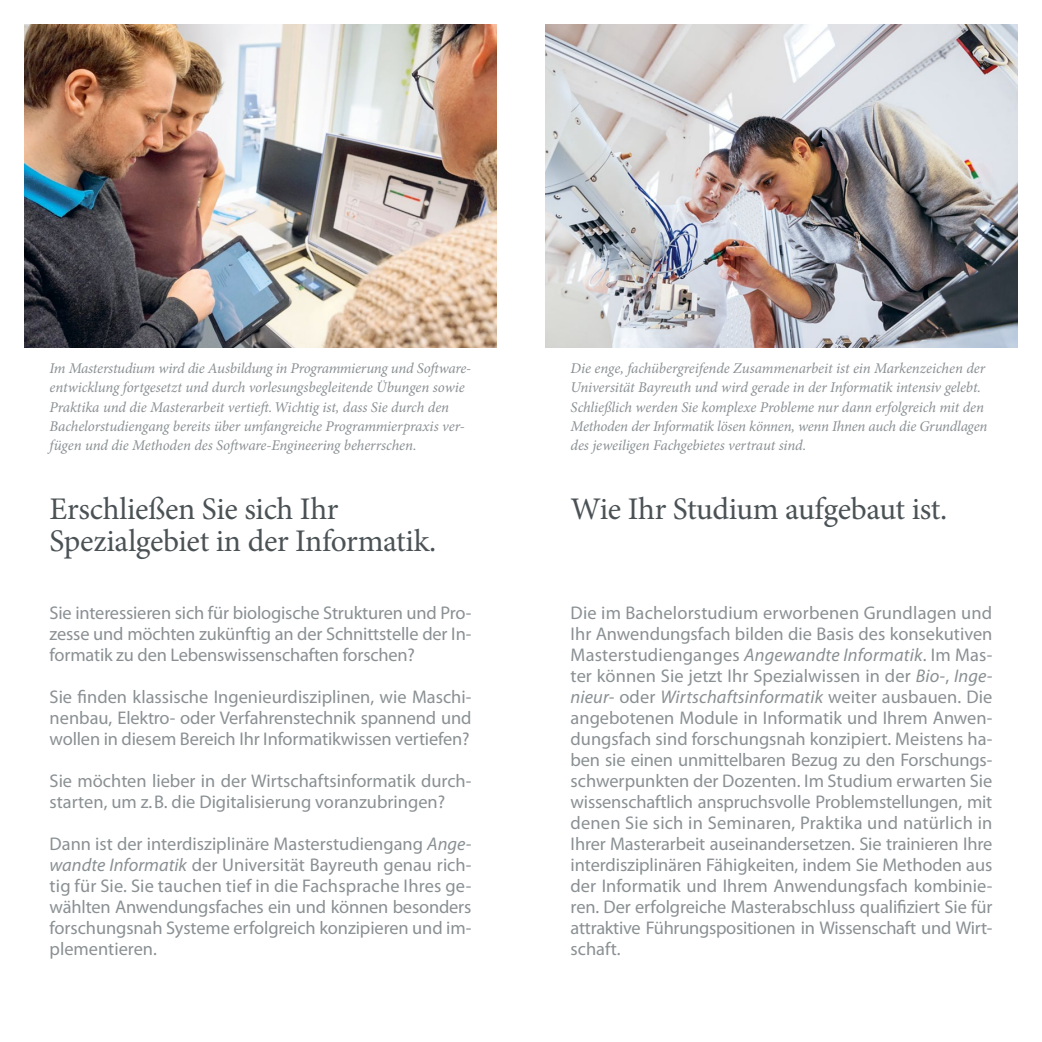
<style>
.page{position:relative;width:1042px;height:1042px;background:#fff}
.page>*{position:absolute;margin:0;border:0;box-sizing:border-box;transform-origin:0 0}
.t1{font:31.5px "Minion Pro";letter-spacing:-.01em;color:#4b5255}
.t2{font:18.38px/21px "Myriad Pro";letter-spacing:-.005em;color:#8a9093;text-align:justify}
.t3{font:italic 14.88px/19.2px "Minion Pro";letter-spacing:-.01em;color:#8a9093}
.s1{font-style:italic}
</style>
<div class="page">
<img style="left:25px;top:25px;width:471px;height:322px">
<img style="left:546px;top:25px;width:471px;height:322px">
<p class="t3" style="left:50px;top:359px;width:423px">Im Masterstudium wird die Ausbildung in Programmierung und Software&shy;entwicklung fortgesetzt und durch vorlesungsbegleitende Übungen sowie Praktika und die Masterarbeit vertieft. Wichtig ist, dass Sie durch den Bachelorstudiengang bereits über umfangreiche Programmierpraxis ver&shy;fügen und die Methoden des Software-Engineering beherrschen.</p>
<p class="t3" style="left:570px;top:359px;width:418px">Die enge, fachübergreifende Zusammenarbeit ist ein Markenzeichen der Universität Bayreuth und wird gerade in der Informatik intensiv gelebt.<br>Schließlich werden Sie komplexe Probleme nur dann erfolgreich mit den Methoden der Informatik lösen können, wenn Ihnen auch die Grundlagen des jeweiligen Fachgebietes vertraut sind.</p>
<h1 class="t1" style="left:50px;top:488px;width:290px">Erschließen Sie sich Ihr</h1>
<h1 class="t1" style="left:570px;top:488px;width:378px">Wie Ihr Studium aufgebaut ist.</h1>
<h1 class="t1" style="left:50px;top:519px;width:388px">Spezialgebiet in der Informatik.</h1>
<p class="t2" style="left:50px;top:602px;width:423px">Sie interessieren sich für biologische Strukturen und Pro&shy;zesse und möchten zukünftig an der Schnittstelle der In&shy;formatik zu den Lebenswissenschaften forschen?</p>
<p class="t2" style="left:50px;top:686px;width:423px">Sie finden klassische Ingenieurdisziplinen, wie Maschi&shy;nenbau, Elektro- oder Verfahrenstechnik spannend und wollen in diesem Bereich Ihr Informatikwissen vertiefen?</p>
<p class="t2" style="left:50px;top:770px;width:423px">Sie möchten lieber in der Wirtschaftsinformatik durch&shy;starten, um z.B. die Digitalisierung voranzubringen?</p>
<p class="t2" style="left:50px;top:833px;width:423px">Dann ist der interdisziplinäre Masterstudiengang <span class="s1">Ange&shy;wandte Informatik</span> der Universität Bayreuth genau rich&shy;tig für Sie. Sie tauchen tief in die Fachsprache Ihres ge&shy;wählten Anwendungsfaches ein und können besonders forschungsnah Systeme erfolgreich konzipieren und im&shy;plementieren.</p>
<p class="t2" style="left:570px;top:602px;width:423px">Die im Bachelorstudium erworbenen Grundlagen und Ihr Anwendungsfach bilden die Basis des konsekutiven Masterstudienganges <span class="s1">Angewandte Informatik</span>. Im Mas&shy;ter können Sie jetzt Ihr Spezialwissen in der <span class="s1">Bio-</span>, <span class="s1">Inge&shy;nieur-</span> oder <span class="s1">Wirtschaftsinformatik</span> weiter ausbauen. Die angebotenen Module in Informatik und Ihrem Anwen&shy;dungsfach sind forschungsnah konzipiert. Meistens ha&shy;ben sie einen unmittelbaren Bezug zu den Forschungs&shy;schwerpunkten der Dozenten. Im Studium erwarten Sie wissenschaftlich anspruchsvolle Problemstellungen, mit denen Sie sich in Seminaren, Praktika und natürlich in Ihrer Masterarbeit auseinandersetzen. Sie trainieren Ihre interdisziplinären Fähigkeiten, indem Sie Methoden aus der Informatik und Ihrem Anwendungsfach kombinie&shy;ren. Der erfolgreiche Masterabschluss qualifiziert Sie für attraktive Führungspositionen in Wissenschaft und Wirt&shy;schaft.</p>
</div>
